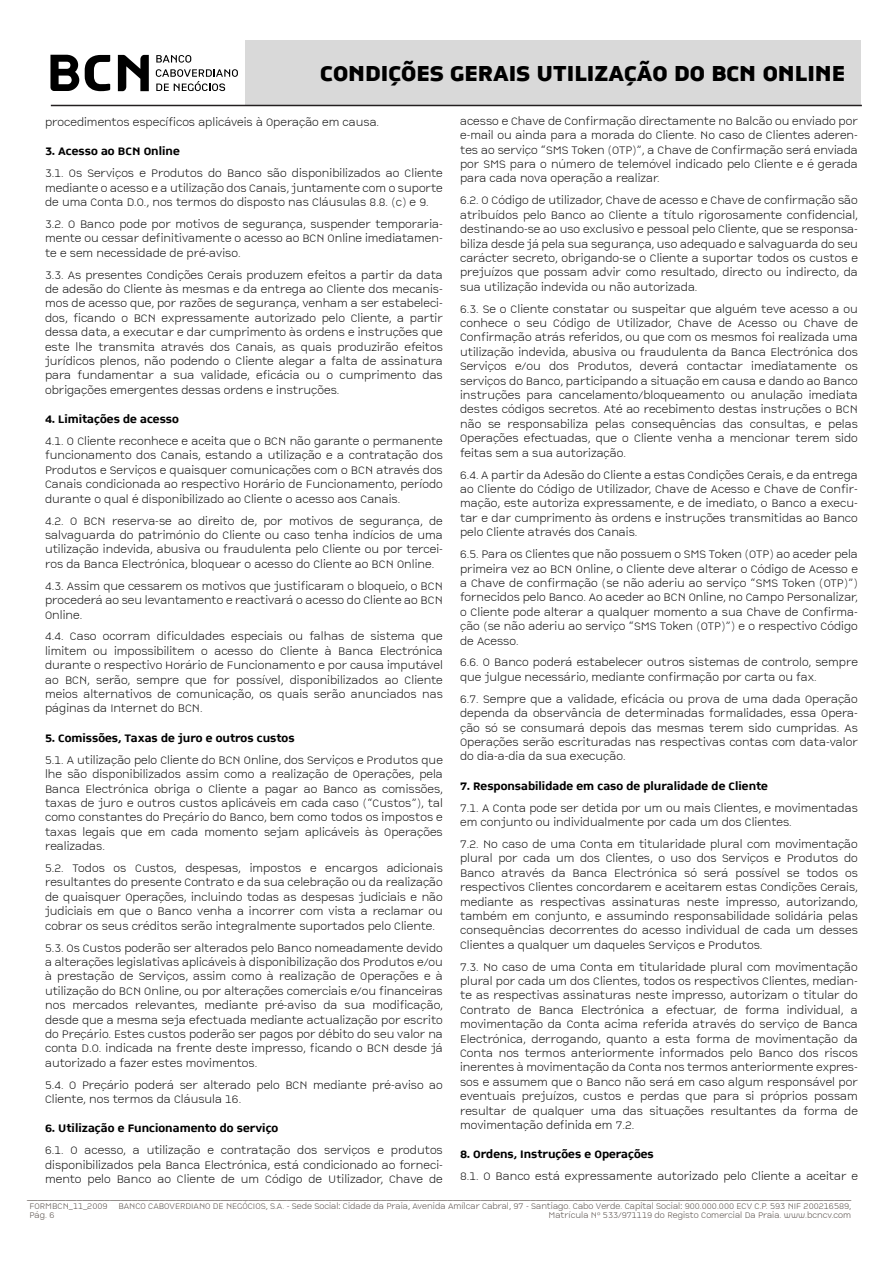
<style>
.page{position:relative;width:893px;height:1263px;background:#fff}
.page>*{position:absolute;margin:0;border:0;box-sizing:border-box;transform-origin:0 0}
.t1{font:24px "CP Company TT Black";color:#000}
.t2{font:12px/14.4px "CP Company TT Light";color:#000;text-align:justify}
.t3{font:12px "CP Company TT Bold";color:#000}
.t4{font:12px "CP Company TT Light";color:#4b423d}
.t5{font:9px/9px "CP Company TT Light";color:#4b423d;text-align:right}
</style>
<div class="page">
<div style="left:246px;top:40px;width:615px;height:64px;background:#d9d9d9"></div>
<hr style="left:51px;top:105px;width:811px;height:1px;background:#231f20">
<svg style="left:50px;top:55px;width:99px;height:36px"></svg>
<svg style="left:156px;top:55px;width:35px;height:8px"></svg>
<svg style="left:156px;top:69px;width:82px;height:22px"></svg>
<h1 class="t1" style="left:320px;top:59px;width:526px">CONDIÇÕES GERAIS UTILIZAÇÃO DO BCN ONLINE</h1>
<p class="t2" style="left:45px;top:115px;width:336px">procedimentos específicos aplicáveis à Operação em causa.</p>
<p class="t3" style="left:45px;top:144px;width:136px">3. Acesso ao BCN Online</p>
<p class="t2" style="left:45px;top:167px;width:399px">3.1. Os Serviços e Produtos do Banco são disponibilizados ao Cliente mediante o acesso e a utilização dos Canais, juntamente com o suporte de uma Conta D.O., nos termos do disposto nas Cláusulas 8.8. (c) e 9.</p>
<p class="t2" style="left:45px;top:217px;width:399px">3.2. O Banco pode por motivos de segurança, suspender temporaria&shy;mente ou cessar definitivamente o acesso ao BCN Online imediatamen&shy;te e sem necessidade de pré-aviso.</p>
<p class="t2" style="left:45px;top:268px;width:399px">3.3. As presentes Condições Gerais produzem efeitos a partir da data de adesão do Cliente às mesmas e da entrega ao Cliente dos mecanis&shy;mos de acesso que, por razões de segurança, venham a ser estabeleci&shy;dos, ficando o BCN expressamente autorizado pelo Cliente, a partir dessa data, a executar e dar cumprimento às ordens e instruções que este lhe transmita através dos Canais, as quais produzirão efeitos jurídicos plenos, não podendo o Cliente alegar a falta de assinatura para fundamentar a sua validade, eficácia ou o cumprimento das obrigações emergentes dessas ordens e instruções.</p>
<p class="t3" style="left:45px;top:412px;width:135px">4. Limitações de acesso</p>
<p class="t2" style="left:45px;top:435px;width:399px">4.1. O Cliente reconhece e aceita que o BCN não garante o permanente funcionamento dos Canais, estando a utilização e a contratação dos Produtos e Serviços e quaisquer comunicações com o BCN através dos Canais condicionada ao respectivo Horário de Funcionamento, período durante o qual é disponibilizado ao Cliente o acesso aos Canais.</p>
<p class="t2" style="left:45px;top:514px;width:399px">4.2. O BCN reserva-se ao direito de, por motivos de segurança, de salvaguarda do património do Cliente ou caso tenha indícios de uma utilização indevida, abusiva ou fraudulenta pelo Cliente ou por tercei&shy;ros da Banca Electrónica, bloquear o acesso do Cliente ao BCN Online.</p>
<p class="t2" style="left:45px;top:579px;width:399px">4.3. Assim que cessarem os motivos que justificaram o bloqueio, o BCN procederá ao seu levantamento e reactivará o acesso do Cliente ao BCN Online.</p>
<p class="t2" style="left:45px;top:630px;width:399px">4.4. Caso ocorram dificuldades especiais ou falhas de sistema que limitem ou impossibilitem o acesso do Cliente à Banca Electrónica durante o respectivo Horário de Funcionamento e por causa imputável ao BCN, serão, sempre que for possível, disponibilizados ao Cliente meios alternativos de comunicação, os quais serão anunciados nas páginas da Internet do BCN.</p>
<p class="t3" style="left:45px;top:730px;width:251px">5. Comissões, Taxas de juro e outros custos</p>
<p class="t2" style="left:45px;top:753px;width:399px">5.1. A utilização pelo Cliente do BCN Online, dos Serviços e Produtos que lhe são disponibilizados assim como a realização de Operações, pela Banca Electrónica obriga o Cliente a pagar ao Banco as comissões, taxas de juro e outros custos aplicáveis em cada caso (“Custos”), tal como constantes do Preçário do Banco, bem como todos os impostos e taxas legais que em cada momento sejam aplicáveis às Operações realizadas.</p>
<p class="t2" style="left:45px;top:862px;width:399px">5.2. Todos os Custos, despesas, impostos e encargos adicionais resultantes do presente Contrato e da sua celebração ou da realização de quaisquer Operações, incluindo todas as despesas judiciais e não judiciais em que o Banco venha a incorrer com vista a reclamar ou cobrar os seus créditos serão integralmente suportados pelo Cliente.</p>
<p class="t2" style="left:45px;top:941px;width:399px">5.3. Os Custos poderão ser alterados pelo Banco nomeadamente devido a alterações legislativas aplicáveis à disponibilização dos Produtos e/ou à prestação de Serviços, assim como à realização de Operações e à utilização do BCN Online, ou por alterações comerciais e/ou financeiras nos mercados relevantes, mediante pré-aviso da sua modificação, desde que a mesma seja efectuada mediante actualização por escrito do Preçário. Estes custos poderão ser pagos por débito do seu valor na conta D.O. indicada na frente deste impresso, ficando o BCN desde já autorizado a fazer estes movimentos.</p>
<p class="t2" style="left:45px;top:1078px;width:399px">5.4. O Preçário poderá ser alterado pelo BCN mediante pré-aviso ao<br>Cliente, nos termos da Cláusula 16.</p>
<p class="t3" style="left:45px;top:1121px;width:235px">6. Utilização e Funcionamento do serviço</p>
<p class="t2" style="left:45px;top:1144px;width:399px">6.1. O acesso, a utilização e contratação dos serviços e produtos disponibilizados pela Banca Electrónica, está condicionado ao forneci&shy;mento pelo Banco ao Cliente de um Código de Utilizador, Chave de</p>
<p class="t2" style="left:460px;top:114px;width:399px">acesso e Chave de Confirmação directamente no Balcão ou enviado por e-mail ou ainda para a morada do Cliente. No caso de Clientes aderen&shy;tes ao serviço “SMS Token (OTP)”, a Chave de Confirmação será enviada por SMS para o número de telemóvel indicado pelo Cliente e é gerada para cada nova operação a realizar.</p>
<p class="t2" style="left:460px;top:194px;width:399px">6.2. O Código de utilizador, Chave de acesso e Chave de confirmação são atribuídos pelo Banco ao Cliente a título rigorosamente confidencial, destinando-se ao uso exclusivo e pessoal pelo Cliente, que se responsa&shy;biliza desde já pela sua segurança, uso adequado e salvaguarda do seu carácter secreto, obrigando-se o Cliente a suportar todos os custos e prejuízos que possam advir como resultado, directo ou indirecto, da sua utilização indevida ou não autorizada.</p>
<p class="t2" style="left:460px;top:302px;width:399px">6.3. Se o Cliente constatar ou suspeitar que alguém teve acesso a ou conhece o seu Código de Utilizador, Chave de Acesso ou Chave de Confirmação atrás referidos, ou que com os mesmos foi realizada uma utilização indevida, abusiva ou fraudulenta da Banca Electrónica dos Serviços e/ou dos Produtos, deverá contactar imediatamente os serviços do Banco, participando a situação em causa e dando ao Banco instruções para cancelamento/bloqueamento ou anulação imediata destes códigos secretos. Até ao recebimento destas instruções o BCN não se responsabiliza pelas consequências das consultas, e pelas Operações efectuadas, que o Cliente venha a mencionar terem sido feitas sem a sua autorização.</p>
<p class="t2" style="left:460px;top:468px;width:399px">6.4. A partir da Adesão do Cliente a estas Condições Gerais, e da entrega ao Cliente do Código de Utilizador, Chave de Acesso e Chave de Confir&shy;mação, este autoriza expressamente, e de imediato, o Banco a execu&shy;tar e dar cumprimento às ordens e instruções transmitidas ao Banco pelo Cliente através dos Canais.</p>
<p class="t2" style="left:460px;top:548px;width:399px">6.5. Para os Clientes que não possuem o SMS Token (OTP) ao aceder pela primeira vez ao BCN Online, o Cliente deve alterar o Código de Acesso e a Chave de confirmação (se não aderiu ao serviço “SMS Token (OTP)”) fornecidos pelo Banco. Ao aceder ao BCN Online, no Campo Personalizar, o Cliente pode alterar a qualquer momento a sua Chave de Confirma&shy;ção (se não aderiu ao serviço “SMS Token (OTP)”) e o respectivo Código de Acesso.</p>
<p class="t2" style="left:460px;top:656px;width:399px">6.6. O Banco poderá estabelecer outros sistemas de controlo, sempre que julgue necessário, mediante confirmação por carta ou fax.</p>
<p class="t2" style="left:460px;top:692px;width:399px">6.7. Sempre que a validade, eficácia ou prova de uma dada Operação dependa da observância de determinadas formalidades, essa Opera&shy;ção só se consumará depois das mesmas terem sido cumpridas. As Operações serão escrituradas nas respectivas contas com data-valor do dia-a-dia da sua execução.</p>
<p class="t3" style="left:460px;top:778px;width:309px">7. Responsabilidade em caso de pluralidade de Cliente</p>
<p class="t2" style="left:460px;top:801px;width:399px">7.1. A Conta pode ser detida por um ou mais Clientes, e movimentadas em conjunto ou individualmente por cada um dos Clientes.</p>
<p class="t2" style="left:460px;top:837px;width:399px">7.2. No caso de uma Conta em titularidade plural com movimentação plural por cada um dos Clientes, o uso dos Serviços e Produtos do Banco através da Banca Electrónica só será possível se todos os respectivos Clientes concordarem e aceitarem estas Condições Gerais, mediante as respectivas assinaturas neste impresso, autorizando, também em conjunto, e assumindo responsabilidade solidária pelas consequências decorrentes do acesso individual de cada um desses Clientes a qualquer um daqueles Serviços e Produtos.</p>
<p class="t2" style="left:460px;top:960px;width:399px">7.3. No caso de uma Conta em titularidade plural com movimentação plural por cada um dos Clientes, todos os respectivos Clientes, median&shy;te as respectivas assinaturas neste impresso, autorizam o titular do Contrato de Banca Electrónica a efectuar, de forma individual, a movimentação da Conta acima referida através do serviço de Banca Electrónica, derrogando, quanto a esta forma de movimentação da Conta nos termos anteriormente informados pelo Banco dos riscos inerentes à movimentação da Conta nos termos anteriormente expres&shy;sos e assumem que o Banco não será em caso algum responsável por eventuais prejuízos, custos e perdas que para si próprios possam resultar de qualquer uma das situações resultantes da forma de movimentação definida em 7.2.</p>
<p class="t3" style="left:460px;top:1147px;width:195px">8. Ordens, Instruções e Operações</p>
<p class="t2" style="left:460px;top:1170px;width:399px">8.1. O Banco está expressamente autorizado pelo Cliente a aceitar e</p>
<p class="t4" style="left:27px;top:1189px;width:826px">_____________________________________________________________________________________________________________________________________________________</p>
<p class="t5" style="left:118px;top:1202px;width:734px">BANCO CABOVERDIANO DE NEGÓCIOS, S.A. - Sede Social: Cidade da Praia, Avenida Amílcar Cabral, 97 - Santiago. Cabo Verde. Capital Social: 900.000.000 ECV C.P. 593 NIF 200216589,<br>Matrícula Nº 533/971119 do Registo Comercial Da Praia. www.bcncv.com</p>
<p class="t5" style="left:29px;top:1202px;width:80px;text-align:left">FORMBCN_11_2009<br>Pág. 6</p>
</div>
